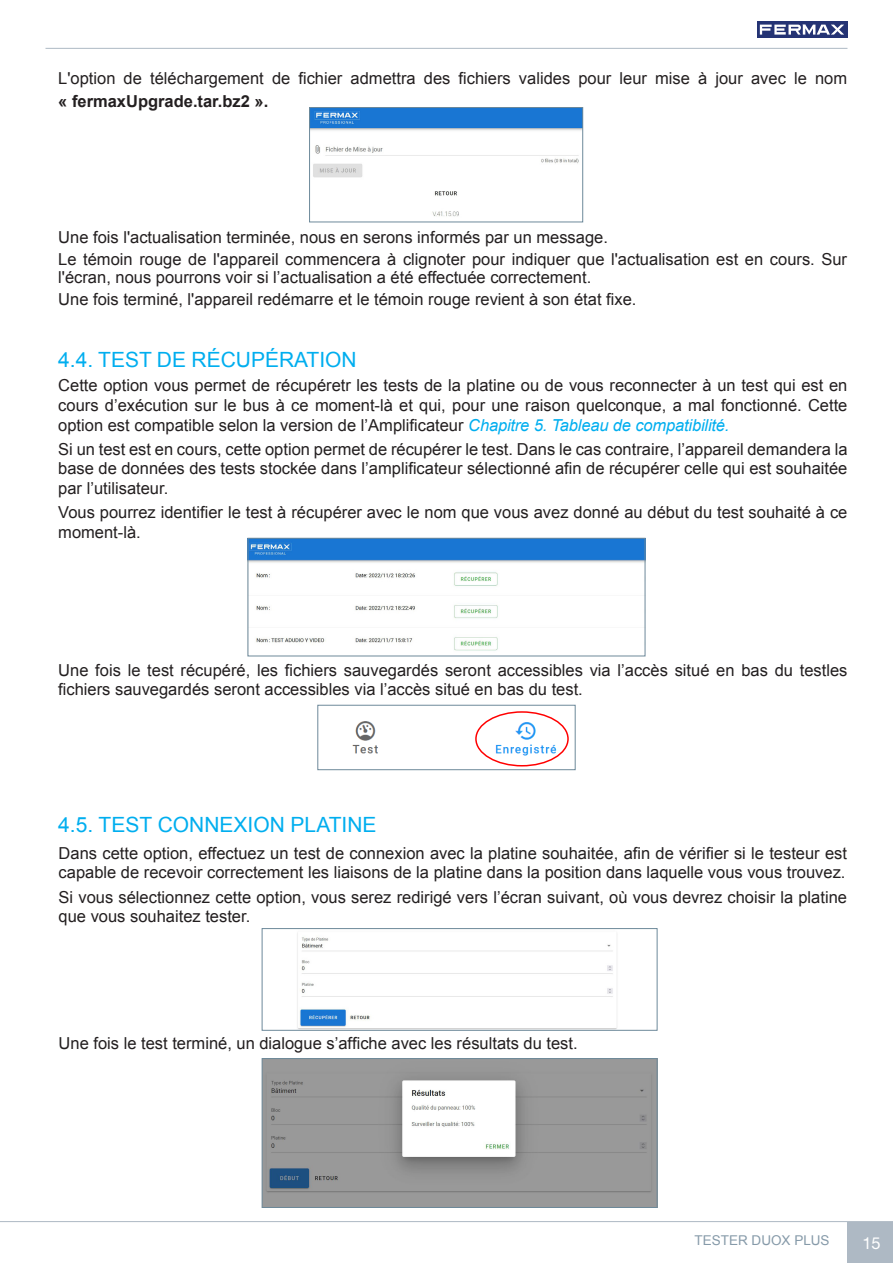
<style>
.page{position:relative;width:893px;height:1263px;background:#fff}
.page>*{position:absolute;margin:0;border:0;box-sizing:border-box;transform-origin:0 0}
.NOTAS{font:21px "Arial";color:#00aeef}
.NOTAS-2{font:16.5px/19.8px "Arial";color:#231f20}
.NOTAS-3{font:700 16.5px "Arial";color:#231f20}
.t1{font:16.5px "Helvetica Neue";color:#fff}
.t2{font:13.5px "Arial";color:#869aa9}
.s1{font-style:italic;color:#00aeef}
</style>
<div class="page">
<div style="left:847px;top:1222px;width:46px;height:41px;background:#aeb9c4"></div>
<hr style="left:0;top:1221px;width:893px;height:1px;background:#aeb9c4">
<hr style="left:45px;top:48px;width:802px;height:1px;background:#aeb9c4">
<div style="left:756px;top:21px;width:91px;height:17px;background:#243374"></div>
<svg style="left:760px;top:25px;width:84px;height:10px"></svg>
<img style="left:297px;top:933px;width:320px;height:95px">
<div style="left:262px;top:928px;width:395px;height:102px;border:1px solid #6d899a"></div>
<img style="left:264px;top:1060px;width:391px;height:146px">
<div style="left:262px;top:1058px;width:395px;height:150px;border:1px solid #6d899a"></div>
<img style="left:311px;top:109px;width:270px;height:108px">
<div style="left:309px;top:107px;width:274px;height:115px;border:1px solid #6d899a"></div>
<img style="left:250px;top:540px;width:393px;height:111px">
<div style="left:248px;top:538px;width:397px;height:118px;border:1px solid #6d899a"></div>
<img style="left:352px;top:711px;width:217px;height:52px">
<div style="left:318px;top:705px;width:257px;height:65px;border:1px solid #6d899a"></div>
<div style="left:475px;top:711px;width:94px;height:55px;border:2px solid #f00;border-radius:50%"></div>
<p class="NOTAS-2" style="left:58px;top:69px;width:790px">L'option de téléchargement de fichier admettra des fichiers valides pour leur mise à jour avec le nom</p>
<p class="NOTAS-3" style="left:58px;top:90px;width:212px">« fermaxUpgrade.tar.bz2 ».</p>
<p class="NOTAS-2" style="left:58px;top:227px;width:551px">Une fois l'actualisation terminée, nous en serons informés par un message.</p>
<p class="NOTAS-2" style="left:58px;top:250px;width:790px;line-height:18px">Le témoin rouge de l'appareil commencera à clignoter pour indiquer que l'actualisation est en cours. Sur l'écran, nous pourrons voir si l’actualisation a été effectuée correctement.</p>
<p class="NOTAS-2" style="left:58px;top:290px;width:580px">Une fois terminé, l'appareil redémarre et le témoin rouge revient à son état fixe.</p>
<p class="NOTAS" style="left:58px;top:346px;width:300px">4.4. TEST DE RÉCUPÉRATION</p>
<p class="NOTAS-2" style="left:58px;top:375px;width:791px;text-align:justify">Cette option vous permet de récupéretr les tests de la platine ou de vous reconnecter à un test qui est en cours d’exécution sur le bus à ce moment-là et qui, pour une raison quelconque, a mal fonctionné. Cette option est compatible selon la version de l’Amplificateur <span class="s1">Chapitre 5. Tableau de compatibilité.</span></p>
<p class="NOTAS-2" style="left:58px;top:439px;width:791px;text-align:justify">Si un test est en cours, cette option permet de récupérer le test. Dans le cas contraire, l’appareil demandera la base de données des tests stockée dans l’amplificateur sélectionné afin de récupérer celle qui est souhaitée par l’utilisateur.</p>
<p class="NOTAS-2" style="left:58px;top:503px;width:791px">Vous pourrez identifier le test à récupérer avec le nom que vous avez donné au début du test souhaité à ce moment-là.</p>
<p class="NOTAS-2" style="left:58px;top:660px;width:791px">Une fois le test récupéré, les fichiers sauvegardés seront accessibles via l’accès situé en bas du testles fichiers sauvegardés seront accessibles via l’accès situé en bas du test.</p>
<p class="NOTAS" style="left:58px;top:811px;width:320px">4.5. TEST CONNEXION PLATINE</p>
<p class="NOTAS-2" style="left:59px;top:843px;width:790px">Dans cette option, effectuez un test de connexion avec la platine souhaitée, afin de vérifier si le testeur est capable de recevoir correctement les liaisons de la platine dans la position dans laquelle vous vous trouvez.</p>
<p class="NOTAS-2" style="left:59px;top:887px;width:790px">Si vous sélectionnez cette option, vous serez redirigé vers l’écran suivant, où vous devrez choisir la platine que vous souhaitez tester.</p>
<p class="NOTAS-2" style="left:59px;top:1033px;width:521px">Une fois le test terminé, un dialogue s’affiche avec les résultats du test.</p>
<p class="t2" style="left:695px;top:1231px;width:137px">TESTER DUOX PLUS</p>
<p class="t1" style="left:862px;top:1233px;width:20px">15</p>
</div>
